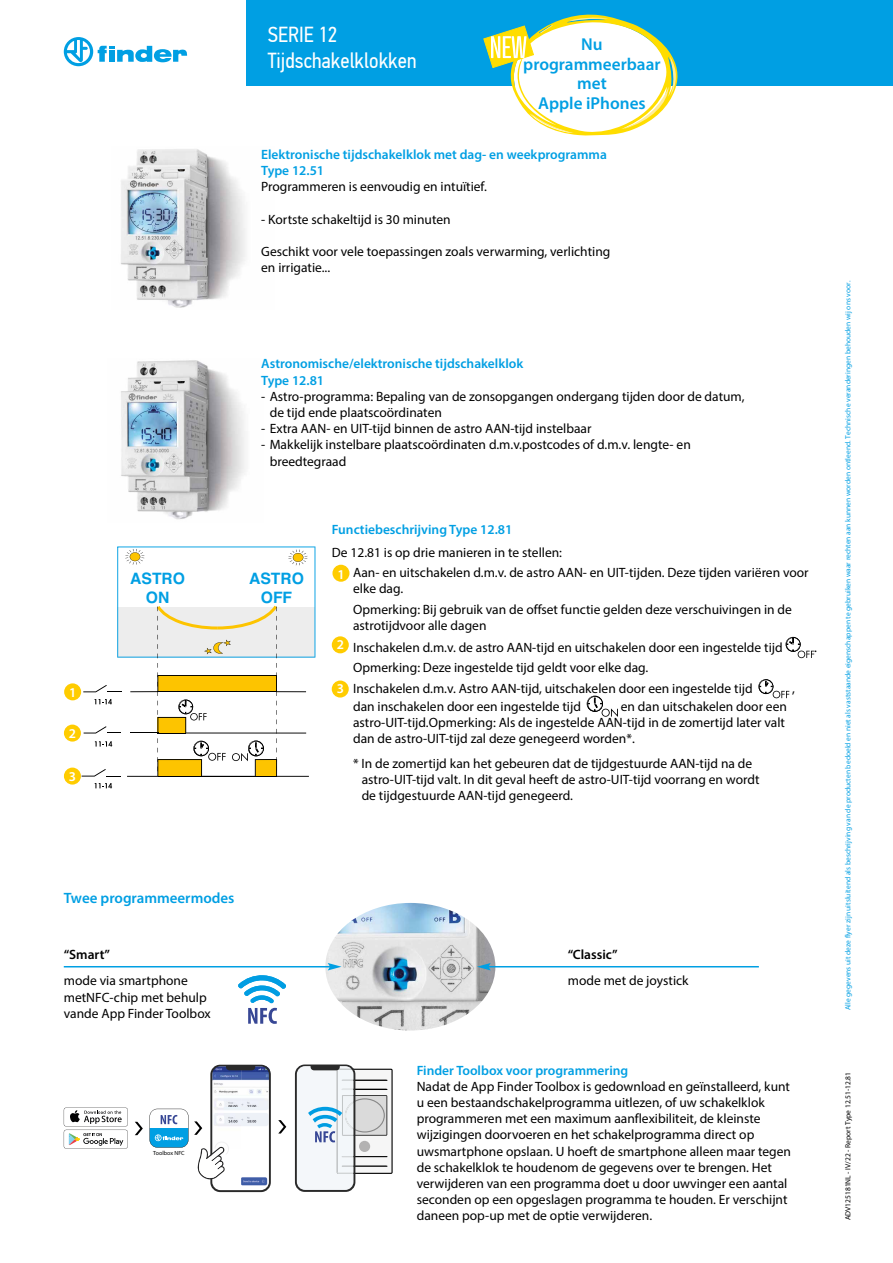
<style>
.page{position:relative;width:893px;height:1263px;background:#fff}
.page>*{position:absolute;margin:0;border:0;box-sizing:border-box;transform-origin:0 0}
.t1{font:21.75px/26.1px "PF Din Text Cond Pro";color:#fff}
.t2{font:600 17.25px/19.5px "Myriad Pro";color:#009fe3;text-align:center}
.t3{font:700 15.6px/18.8px "Helvetica CE";color:#009fe3;text-align:center}
.t4{font:600 15px "Myriad Pro";color:#009fe3}
.t5{font:13.5px/16.2px "Myriad Pro";color:#000}
.t6{font:600 13.5px/16.2px "Myriad Pro";color:#009fe3}
.t7{font:600 13.5px "Myriad Pro";color:#000}
.t8{font:600 13.5px "Myriad Pro";color:#fff}
.t9{font:7.5px "Myriad Pro";color:#009fe3}
.t10{font:7.5px "Myriad Pro";color:#000}
.t11{font:6px "Myriad Pro";color:#010202}
</style>
<div class="page">
<div style="left:247px;top:0;width:646px;height:85px;background:#009fe3"></div>
<svg style="left:64px;top:37px;width:123px;height:29px"></svg>
<img style="left:121px;top:149px;width:125px;height:159px">
<img style="left:121px;top:360px;width:124px;height:160px">
<div style="left:64px;top:683px;width:17px;height:17px;background:#fc0;border-radius:50%"></div>
<svg style="left:95px;top:783px;width:17px;height:5px"></svg>
<svg style="left:82px;top:546px;width:233px;height:231px"></svg>
<div style="left:64px;top:724px;width:17px;height:18px;background:#fc0;border-radius:50%"></div>
<div style="left:64px;top:767px;width:17px;height:17px;background:#fc0;border-radius:50%"></div>
<svg style="left:786px;top:637px;width:28px;height:21px"></svg>
<svg style="left:758px;top:679px;width:31px;height:19px"></svg>
<svg style="left:587px;top:696px;width:31px;height:21px"></svg>
<div style="left:332px;top:565px;width:17px;height:17px;background:#fc0;border-radius:50%"></div>
<div style="left:332px;top:636px;width:17px;height:17px;background:#fc0;border-radius:50%"></div>
<div style="left:332px;top:680px;width:17px;height:17px;background:#fc0;border-radius:50%"></div>
<svg style="left:483px;top:15px;width:194px;height:120px"></svg>
<svg style="left:238px;top:975px;width:48px;height:49px"></svg>
<img style="left:325px;top:903px;width:170px;height:127px">
<svg style="left:328px;top:963px;width:14px;height:7px"></svg>
<svg style="left:477px;top:963px;width:14px;height:7px"></svg>
<hr style="left:64px;top:966px;width:269px;height:1px;background:#009fe3">
<svg style="left:64px;top:1107px;width:64px;height:42px"></svg>
<svg style="left:150px;top:1109px;width:38px;height:39px"></svg>
<svg style="left:135px;top:1122px;width:8px;height:13px"></svg>
<svg style="left:278px;top:1120px;width:8px;height:13px"></svg>
<svg style="left:295px;top:1064px;width:98px;height:128px"></svg>
<svg style="left:194px;top:1065px;width:77px;height:127px"></svg>
<hr style="left:487px;top:966px;width:272px;height:1px;background:#009fe3">
<h1 class="t1" style="left:268px;top:21px;width:150px">SERIE 12<br>Tijdschakelklokken</h1>
<p class="t2" style="left:523px;top:34px;width:139px">Nu programmeerbaar met<br>Apple iPhones</p>
<p class="t6" style="left:261px;top:146px;width:347px">Elektronische tijdschakelklok met dag- en weekprogramma<br>Type 12.51</p>
<p class="t5" style="left:261px;top:179px;width:227px">Programmeren is eenvoudig en intuïtief.</p>
<p class="t5" style="left:261px;top:211px;width:191px">- Kortste schakeltijd is 30 minuten</p>
<p class="t5" style="left:261px;top:243px;width:351px">Geschikt voor vele toepassingen zoals verwarming, verlichting en irrigatie...</p>
<p class="t6" style="left:261px;top:355px;width:264px">Astronomische/elektronische tijdschakelklok<br>Type 12.81</p>
<p class="t5" style="left:270px;top:388px;width:476px;text-indent:-9px">- Astro-programma: Bepaling van de zonsopgangen ondergang tijden door de datum, de tijd ende plaatscoördinaten</p>
<p class="t5" style="left:261px;top:420px;width:332px">- Extra AAN- en UIT-tijd binnen de astro AAN-tijd instelbaar</p>
<p class="t5" style="left:270px;top:437px;width:423px;text-indent:-9px">- Makkelijk instelbare plaatscoördinaten d.m.v.postcodes of d.m.v. lengte- en breedtegraad</p>
<p class="t8" style="left:69px;top:684px;width:9px">1</p>
<p class="t8" style="left:69px;top:725px;width:9px">2</p>
<p class="t8" style="left:69px;top:768px;width:9px">3</p>
<p class="t3" style="left:130px;top:569px;width:56px">ASTRO<br>ON</p>
<p class="t3" style="left:249px;top:569px;width:56px">ASTRO<br>OFF</p>
<p class="t6" style="left:332px;top:521px;width:182px">Functiebeschrijving Type 12.81</p>
<p class="t5" style="left:353px;top:542px;width:457px;line-height:20.4px;text-indent:-21px">De 12.81 is op drie manieren in te stellen:<br>Aan- en uitschakelen d.m.v. de astro AAN- en UIT-tijden. Deze tijden variëren voor</p>
<p class="t5" style="left:353px;top:578px;width:440px;line-height:20.4px">elke dag.<br>Opmerking: Bij gebruik van de offset functie gelden deze verschuivingen in de</p>
<p class="t5" style="left:353px;top:614px;width:431px;line-height:21.9px">astrotijdvoor alle dagen<br>Inschakelen d.m.v. de astro AAN-tijd en uitschakelen door een ingestelde tijd</p>
<p class="t8" style="left:337px;top:565px;width:9px">1</p>
<p class="t8" style="left:337px;top:636px;width:9px">2</p>
<p class="t8" style="left:337px;top:680px;width:9px">3</p>
<p class="t5" style="left:814px;top:639px;width:4px">.</p>
<p class="t5" style="left:353px;top:657px;width:401px;line-height:20.9px">Opmerking: Deze ingestelde tijd geldt voor elke dag.<br>Inschakelen d.m.v. Astro AAN-tijd, uitschakelen door een ingestelde tijd</p>
<p class="t5" style="left:792px;top:680px;width:4px">,</p>
<p class="t5" style="left:353px;top:698px;width:229px">dan inschakelen door een ingestelde tijd</p>
<p class="t5" style="left:353px;top:698px;width:435px;text-indent:268px">en dan uitschakelen door een astro-UIT-tijd.Opmerking: Als de ingestelde AAN-tijd in de zomertijd later valt dan de astro-UIT-tijd zal deze genegeerd worden*.</p>
<p class="t5" style="left:362px;top:755px;width:399px;text-indent:-9px">* In de zomertijd kan het gebeuren dat de tijdgestuurde AAN-tijd na de astro-UIT-tijd valt. In dit geval heeft de astro-UIT-tijd voorrang en wordt de tijdgestuurde AAN-tijd genegeerd.</p>
<p class="t4" style="left:64px;top:888px;width:172px">Twee programmeermodes</p>
<p class="t7" style="left:64px;top:946px;width:48px">“Smart”</p>
<p class="t7" style="left:568px;top:946px;width:51px">“Classic”</p>
<p class="t5" style="left:64px;top:972px;width:149px">mode via smartphone metNFC-chip met behulp vande App Finder Toolbox</p>
<p class="t5" style="left:568px;top:972px;width:122px">mode met de joystick</p>
<p class="t11" style="left:153px;top:1149px;width:33px">Toolbox NFC</p>
<p class="t6" style="left:417px;top:1062px;width:213px">Finder Toolbox voor programmering</p>
<p class="t5" style="left:417px;top:1078px;width:376px">Nadat de App Finder Toolbox is gedownload en geïnstalleerd, kunt u een bestaandschakelprogramma uitlezen, of uw schakelklok programmeren met een maximum aanflexibiliteit, de kleinste wijzigingen doorvoeren en het schakelprogramma direct op uwsmartphone opslaan. U hoeft de smartphone alleen maar tegen de schakelklok te houdenom de gegevens over te brengen. Het verwijderen van een programma doet u door uwvinger een aantal seconden op een opgeslagen programma te houden. Er verschijnt daneen pop-up met de optie verwijderen.</p>
<p class="t9" style="left:843px;top:1010px;width:731px;rotate:-90deg">Alle gegevens uit deze flyer zijn uitsluitend als beschrijving van de producten bedoeld en niet als vaststaande eigenschappen te gebruiken waar rechten aan kunnen worden ontleend. Technische veranderingen behouden wij ons voor.</p>
<p class="t10" style="left:843px;top:1220px;width:150px;rotate:-90deg">ADV125181NL - IV/22 - Report Type 12.51-12.81</p>
</div>
